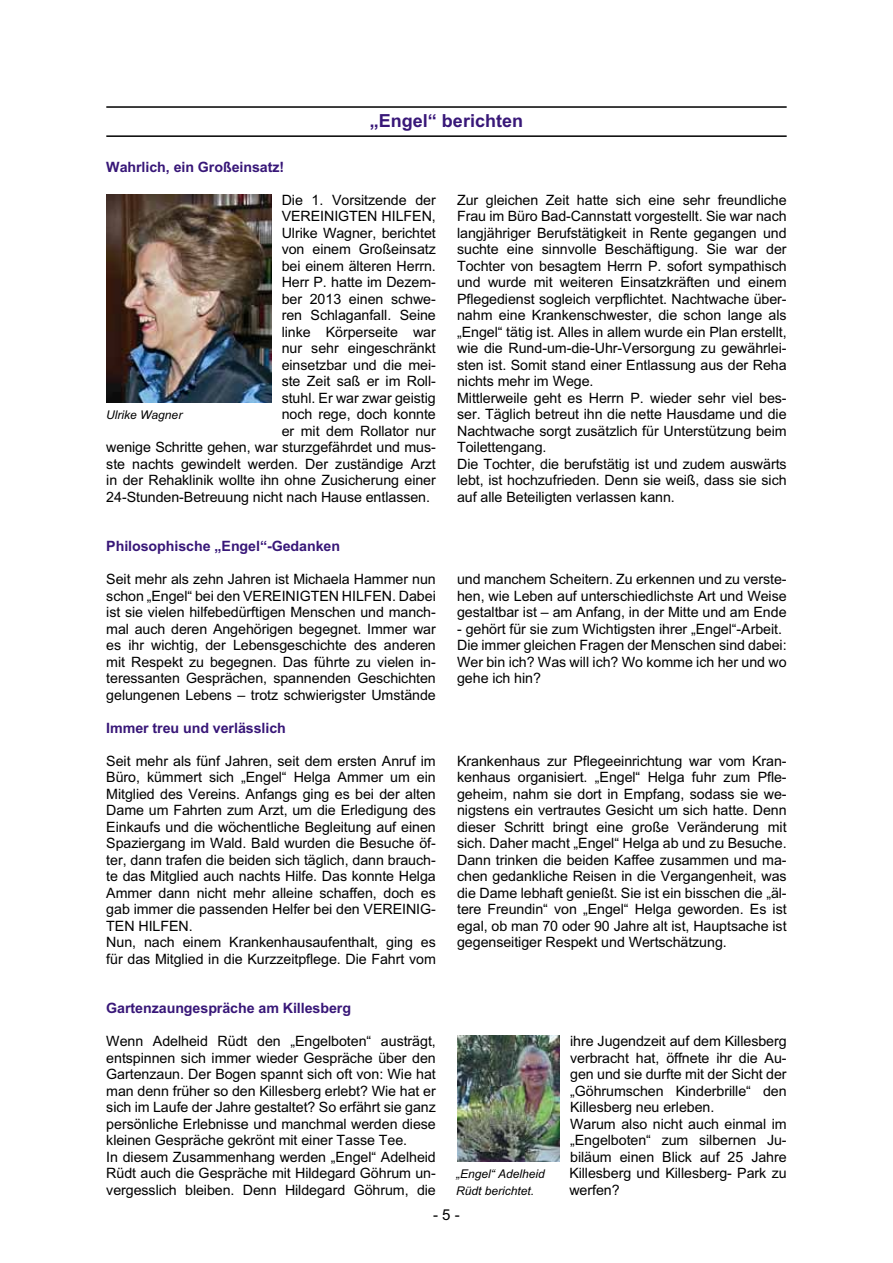
<style>
.page{position:relative;width:893px;height:1263px;background:#fff}
.page>*{position:absolute;margin:0;border:0;box-sizing:border-box;transform-origin:0 0}
.t1{font:700 18px "Arial";color:#381778}
.t2{font:15px "Arial";color:#000}
.t3{font:14.25px/16.5px "Arial";letter-spacing:-.005em;color:#000}
.t4{font:700 14.25px "Arial";letter-spacing:-.005em;color:#381778}
.t5{font:italic 12px/16.5px "Arial";color:#000}
</style>
<div class="page">
<hr style="left:106px;top:106px;width:681px;height:2px;background:#000">
<hr style="left:106px;top:135px;width:681px;height:2px;background:#000">
<img style="left:457px;top:1036px;width:103px;height:126px">
<img style="left:106px;top:195px;width:165px;height:208px">
<p class="t1" style="left:370px;top:111px;width:155px">„Engel“ berichten</p>
<p class="t4" style="left:106px;top:159px;width:179px">Wahrlich, ein Großeinsatz!</p>
<p class="t3" style="left:282px;top:192px;width:156px">Die 1. Vorsitzende der</p>
<p class="t3" style="left:282px;top:208px;width:156px">VEREINIGTEN HILFEN,</p>
<p class="t3" style="left:282px;top:225px;width:156px">Ulrike Wagner, berichtet</p>
<p class="t3" style="left:282px;top:241px;width:156px">von einem Großeinsatz</p>
<p class="t3" style="left:282px;top:258px;width:156px">bei einem älteren Herrn.</p>
<p class="t3" style="left:282px;top:274px;width:156px">Herr P. hatte im Dezem-</p>
<p class="t3" style="left:282px;top:291px;width:156px">ber 2013 einen schwe-</p>
<p class="t3" style="left:282px;top:307px;width:156px">ren Schlaganfall. Seine</p>
<p class="t3" style="left:282px;top:324px;width:156px">linke Körperseite war</p>
<p class="t3" style="left:282px;top:340px;width:156px">nur sehr eingeschränkt</p>
<p class="t3" style="left:282px;top:357px;width:156px">einsetzbar und die mei-</p>
<p class="t3" style="left:282px;top:373px;width:156px">ste Zeit saß er im Roll-</p>
<p class="t3" style="left:282px;top:390px;width:156px">stuhl. Er war zwar geistig</p>
<p class="t3" style="left:282px;top:406px;width:156px">noch rege, doch konnte</p>
<p class="t3" style="left:282px;top:423px;width:156px">er mit dem Rollator nur</p>
<p class="t3" style="left:106px;top:439px;width:331px">wenige Schritte gehen, war sturzgefährdet und mus-</p>
<p class="t3" style="left:106px;top:456px;width:331px">ste nachts gewindelt werden. Der zuständige Arzt</p>
<p class="t3" style="left:106px;top:472px;width:331px">in der Rehaklinik wollte ihn ohne Zusicherung einer</p>
<p class="t3" style="left:106px;top:489px;width:325px">24-Stunden-Betreuung nicht nach Hause entlassen.</p>
<p class="t5" style="left:106px;top:407px;width:78px">Ulrike Wagner</p>
<p class="t3" style="left:457px;top:192px;width:331px">Zur gleichen Zeit hatte sich eine sehr freundliche Frau im Büro Bad-Cannstatt vorgestellt. Sie war nach langjähriger Berufstätigkeit in Rente gegangen und suchte eine sinnvolle Beschäftigung. Sie war der Tochter von besagtem Herrn P. sofort sympathisch und wurde mit weiteren Einsatzkräften und einem Pflegedienst sogleich verpflichtet. Nachtwache über&shy;nahm eine Krankenschwester, die schon lange als „Engel“ tätig ist. Alles in allem wurde ein Plan erstellt, wie die Rund-um-die-Uhr-Versorgung zu gewährlei&shy;sten ist. Somit stand einer Entlassung aus der Reha nichts mehr im Wege.<br>Mittlerweile geht es Herrn P. wieder sehr viel bes&shy;ser. Täglich betreut ihn die nette Hausdame und die Nachtwache sorgt zusätzlich für Unterstützung beim Toilettengang.<br>Die Tochter, die berufstätig ist und zudem auswärts lebt, ist hochzufrieden. Denn sie weiß, dass sie sich auf alle Beteiligten verlassen kann.</p>
<p class="t4" style="left:106px;top:538px;width:235px">Philosophische „Engel“-Gedanken</p>
<p class="t3" style="left:106px;top:571px;width:331px;text-align:justify">Seit mehr als zehn Jahren ist Michaela Hammer nun schon „Engel“ bei den VEREINIGTEN HILFEN. Dabei ist sie vielen hilfebedürftigen Menschen und manch&shy;mal auch deren Angehörigen begegnet. Immer war es ihr wichtig, der Lebensgeschichte des anderen mit Respekt zu begegnen. Das führte zu vielen in&shy;teressanten Gesprächen, spannenden Geschichten gelungenen Lebens – trotz schwierigster Umstände</p>
<p class="t3" style="left:457px;top:571px;width:331px;text-align:justify">und manchem Scheitern. Zu erkennen und zu verste&shy;hen, wie Leben auf unterschiedlichste Art und Weise gestaltbar ist – am Anfang, in der Mitte und am Ende</p>
<p class="t3" style="left:457px;top:621px;width:331px">- gehört für sie zum Wichtigsten ihrer „Engel“-Arbeit.<br>Die immer gleichen Fragen der Menschen sind dabei:<br>Wer bin ich? Was will ich? Wo komme ich her und wo gehe ich hin?</p>
<p class="t4" style="left:106px;top:720px;width:181px">Immer treu und verlässlich</p>
<p class="t3" style="left:106px;top:753px;width:331px">Seit mehr als fünf Jahren, seit dem ersten Anruf im Büro, kümmert sich „Engel“ Helga Ammer um ein Mitglied des Vereins. Anfangs ging es bei der alten Dame um Fahrten zum Arzt, um die Erledigung des Einkaufs und die wöchentliche Begleitung auf einen Spaziergang im Wald. Bald wurden die Besuche öf&shy;ter, dann trafen die beiden sich täglich, dann brauch&shy;te das Mitglied auch nachts Hilfe. Das konnte Helga Ammer dann nicht mehr alleine schaffen, doch es gab immer die passenden Helfer bei den VEREINIG-TEN HILFEN.<br>Nun, nach einem Krankenhausaufenthalt, ging es für das Mitglied in die Kurzzeitpflege. Die Fahrt vom</p>
<p class="t3" style="left:457px;top:753px;width:331px;text-align:justify">Krankenhaus zur Pflegeeinrichtung war vom Kran&shy;kenhaus organisiert. „Engel“ Helga fuhr zum Pfle&shy;geheim, nahm sie dort in Empfang, sodass sie we&shy;nigstens ein vertrautes Gesicht um sich hatte. Denn dieser Schritt bringt eine große Veränderung mit sich. Daher macht „Engel“ Helga ab und zu Besuche.<br>Dann trinken die beiden Kaffee zusammen und ma&shy;chen gedankliche Reisen in die Vergangenheit, was die Dame lebhaft genießt. Sie ist ein bisschen die „äl&shy;tere Freundin“ von „Engel“ Helga geworden. Es ist egal, ob man 70 oder 90 Jahre alt ist, Hauptsache ist gegenseitiger Respekt und Wertschätzung.</p>
<p class="t4" style="left:106px;top:1000px;width:246px">Gartenzaungespräche am Killesberg</p>
<p class="t3" style="left:106px;top:1033px;width:331px">Wenn Adelheid Rüdt den „Engelboten“ austrägt, entspinnen sich immer wieder Gespräche über den Gartenzaun. Der Bogen spannt sich oft von: Wie hat man denn früher so den Killesberg erlebt? Wie hat er sich im Laufe der Jahre gestaltet? So erfährt sie ganz persönliche Erlebnisse und manchmal werden diese kleinen Gespräche gekrönt mit einer Tasse Tee.<br>In diesem Zusammenhang werden „Engel“ Adelheid Rüdt auch die Gespräche mit Hildegard Göhrum un&shy;vergesslich bleiben. Denn Hildegard Göhrum, die</p>
<p class="t3" style="left:569px;top:1033px;width:219px">ihre Jugendzeit auf dem Killesberg verbracht hat, öffnete ihr die Au&shy;gen und sie durfte mit der Sicht der „Göhrumschen Kinderbrille“ den<br>Killesberg neu erleben.<br>Warum also nicht auch einmal im „Engelboten“ zum silbernen Ju&shy;biläum einen Blick auf 25 Jahre<br>Killesberg und Killesberg- Park zu werfen?</p>
<p class="t5" style="left:456px;top:1166px;width:90px">„Engel“ Adelheid<br>Rüdt berichtet.</p>
<p class="t2" style="left:433px;top:1207px;width:28px">- 5 -</p>
</div>
